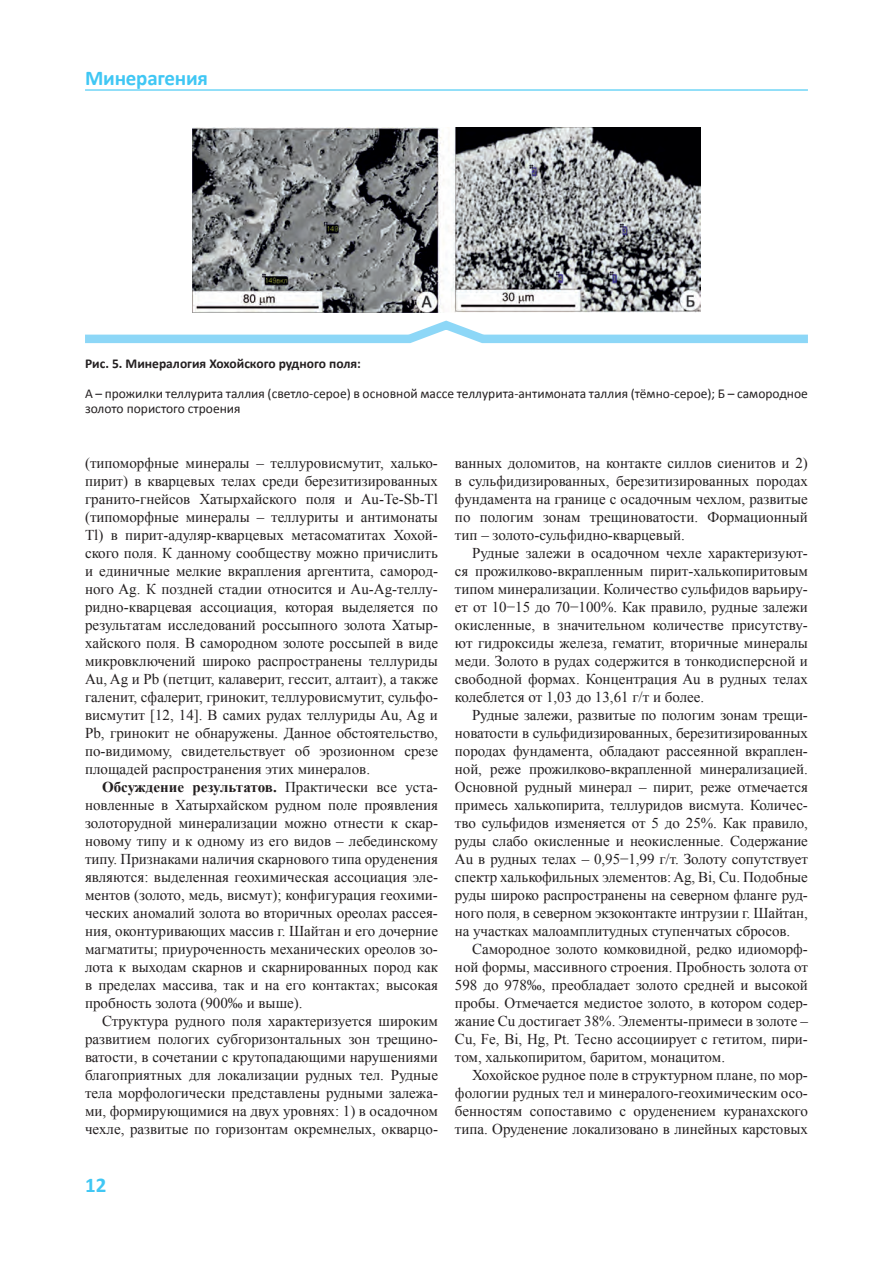
<style>
.page{position:relative;width:893px;height:1263px;background:#fff}
.page>*{position:absolute;margin:0;border:0;box-sizing:border-box;transform-origin:0 0}
.t1{font:700 21px "Calibri";letter-spacing:-.01em;color:#40c7f4}
.t2{font:15px "Times New Roman";color:#231f20}
.t3{font:700 15px "Times New Roman";color:#231f20}
.t4{font:13.5px/15px "Calibri";color:#231f20}
.t5{font:700 13.5px "Calibri";color:#231f20}
.s1{font-weight:400}
</style>
<div class="page">
<hr style="left:85px;top:89px;width:723px;height:2px;background:#40c7f4">
<img style="left:192px;top:128px;width:509px;height:185px">
<svg style="left:85px;top:320px;width:723px;height:24px"></svg>
<p class="t1" style="left:85px;top:65px;width:125px">Минерагения</p>
<p class="t5" style="left:85px;top:354px;width:277px">Рис. 5. Минералогия Хохойского рудного поля:</p>
<p class="t4" style="left:85px;top:386px;width:724px">А – прожилки теллурита таллия (светло-серое) в основной массе теллурита-антимоната таллия (тёмно-серое); Б – самородное золото пористого строения</p>
<p class="t2" style="left:85px;top:453px;width:354px">(типоморфные минералы – теллуровисмутит, халько-</p>
<p class="t2" style="left:85px;top:471px;width:354px">пирит) в кварцевых телах среди березитизированных</p>
<p class="t2" style="left:85px;top:489px;width:354px">гранито-гнейсов Хатырхайского поля и Au-Te-Sb-Tl</p>
<p class="t2" style="left:85px;top:507px;width:354px">(типоморфные минералы – теллуриты и антимонаты</p>
<p class="t2" style="left:85px;top:525px;width:354px">Tl) в пирит-адуляр-кварцевых метасоматитах Хохой-</p>
<p class="t2" style="left:85px;top:543px;width:354px">ского поля. К данному сообществу можно причислить</p>
<p class="t2" style="left:85px;top:561px;width:354px">и единичные мелкие вкрапления аргентита, самород-</p>
<p class="t2" style="left:85px;top:579px;width:354px">ного Ag. К поздней стадии относится и Au-Ag-теллу-</p>
<p class="t2" style="left:85px;top:597px;width:354px">ридно-кварцевая ассоциация, которая выделяется по</p>
<p class="t2" style="left:85px;top:615px;width:354px">результатам исследований россыпного золота Хатыр-</p>
<p class="t2" style="left:85px;top:633px;width:354px">хайского поля. В самородном золоте россыпей в виде</p>
<p class="t2" style="left:85px;top:651px;width:354px">микровключений широко распространены теллуриды</p>
<p class="t2" style="left:85px;top:669px;width:354px">Au, Ag и Pb (петцит, калаверит, гессит, алтаит), а также</p>
<p class="t2" style="left:85px;top:687px;width:354px">галенит, сфалерит, гринокит, теллуровисмутит, сульфо-</p>
<p class="t2" style="left:85px;top:705px;width:354px">висмутит [12, 14]. В самих рудах теллуриды Au, Ag и</p>
<p class="t2" style="left:85px;top:723px;width:354px">Pb, гринокит не обнаружены. Данное обстоятельство,</p>
<p class="t2" style="left:85px;top:741px;width:354px">по-видимому, свидетельствует об эрозионном срезе</p>
<p class="t2" style="left:85px;top:759px;width:287px">площадей распространения этих минералов.</p>
<p class="t3" style="left:102px;top:777px;width:337px">Обсуждение результатов. <span class="s1">Практически все уста-</span></p>
<p class="t2" style="left:85px;top:795px;width:354px">новленные в Хатырхайском рудном поле проявления</p>
<p class="t2" style="left:85px;top:813px;width:354px">золоторудной минерализации можно отнести к скар-</p>
<p class="t2" style="left:85px;top:831px;width:354px">новому типу и к одному из его видов – лебединскому</p>
<p class="t2" style="left:85px;top:849px;width:354px">типу. Признаками наличия скарнового типа оруденения</p>
<p class="t2" style="left:85px;top:867px;width:354px">являются: выделенная геохимическая ассоциация эле-</p>
<p class="t2" style="left:85px;top:885px;width:354px">ментов (золото, медь, висмут); конфигурация геохими-</p>
<p class="t2" style="left:85px;top:903px;width:354px">ческих аномалий золота во вторичных ореолах рассея-</p>
<p class="t2" style="left:85px;top:921px;width:354px">ния, оконтуривающих массив г. Шайтан и его дочерние</p>
<p class="t2" style="left:85px;top:939px;width:354px">магматиты; приуроченность механических ореолов зо-</p>
<p class="t2" style="left:85px;top:957px;width:354px">лота к выходам скарнов и скарнированных пород как</p>
<p class="t2" style="left:85px;top:975px;width:354px">в пределах массива, так и на его контактах; высокая</p>
<p class="t2" style="left:85px;top:993px;width:219px">пробность золота (900‰ и выше).</p>
<p class="t2" style="left:102px;top:1011px;width:337px">Структура рудного поля характеризуется широким</p>
<p class="t2" style="left:85px;top:1029px;width:354px">развитием пологих субгоризонтальных зон трещино-</p>
<p class="t2" style="left:85px;top:1047px;width:354px">ватости, в сочетании с крутопадающими нарушениями</p>
<p class="t2" style="left:85px;top:1065px;width:354px">благоприятных для локализации рудных тел. Рудные</p>
<p class="t2" style="left:85px;top:1083px;width:354px">тела морфологически представлены рудными залежа-</p>
<p class="t2" style="left:85px;top:1101px;width:354px">ми, формирующимися на двух уровнях: 1) в осадочном</p>
<p class="t2" style="left:85px;top:1119px;width:354px">чехле, развитые по горизонтам окремнелых, окварцо-</p>
<p class="t1" style="left:85px;top:1171px;width:23px">12</p>
<p class="t2" style="left:455px;top:453px;width:354px">ванных доломитов, на контакте силлов сиенитов и 2)</p>
<p class="t2" style="left:455px;top:471px;width:354px">в сульфидизированных, березитизированных породах</p>
<p class="t2" style="left:455px;top:489px;width:354px">фундамента на границе с осадочным чехлом, развитые</p>
<p class="t2" style="left:455px;top:507px;width:354px">по пологим зонам трещиноватости. Формационный</p>
<p class="t2" style="left:455px;top:525px;width:231px">тип – золото-сульфидно-кварцевый.</p>
<p class="t2" style="left:472px;top:543px;width:337px">Рудные залежи в осадочном чехле характеризуют-</p>
<p class="t2" style="left:455px;top:561px;width:354px">ся прожилково-вкрапленным пирит-халькопиритовым</p>
<p class="t2" style="left:455px;top:579px;width:354px">типом минерализации. Количество сульфидов варьиру-</p>
<p class="t2" style="left:455px;top:597px;width:354px">ет от 10−15 до 70−100%. Как правило, рудные залежи</p>
<p class="t2" style="left:455px;top:615px;width:354px">окисленные, в значительном количестве присутству-</p>
<p class="t2" style="left:455px;top:633px;width:354px">ют гидроксиды железа, гематит, вторичные минералы</p>
<p class="t2" style="left:455px;top:651px;width:354px">меди. Золото в рудах содержится в тонкодисперсной и</p>
<p class="t2" style="left:455px;top:669px;width:354px">свободной формах. Концентрация Au в рудных телах</p>
<p class="t2" style="left:455px;top:687px;width:251px">колеблется от 1,03 до 13,61 г/т и более.</p>
<p class="t2" style="left:472px;top:705px;width:337px">Рудные залежи, развитые по пологим зонам трещи-</p>
<p class="t2" style="left:455px;top:723px;width:354px">новатости в сульфидизированных, березитизированных</p>
<p class="t2" style="left:455px;top:741px;width:354px">породах фундамента, обладают рассеянной вкраплен-</p>
<p class="t2" style="left:455px;top:759px;width:354px">ной, реже прожилково-вкрапленной минерализацией.</p>
<p class="t2" style="left:455px;top:777px;width:354px">Основной рудный минерал – пирит, реже отмечается</p>
<p class="t2" style="left:455px;top:795px;width:353px">примесь халькопирита, теллуридов висмута. Количес-</p>
<p class="t2" style="left:455px;top:813px;width:354px">тво сульфидов изменяется от 5 до 25%. Как правило,</p>
<p class="t2" style="left:455px;top:831px;width:354px">руды слабо окисленные и неокисленные. Содержание</p>
<p class="t2" style="left:455px;top:849px;width:354px">Au в рудных телах – 0,95−1,99 г/т. Золоту сопутствует</p>
<p class="t2" style="left:455px;top:867px;width:354px">спектр халькофильных элементов: Ag, Bi, Cu. Подобные</p>
<p class="t2" style="left:455px;top:885px;width:354px">руды широко распространены на северном фланге руд-</p>
<p class="t2" style="left:455px;top:903px;width:354px">ного поля, в северном экзоконтакте интрузии г. Шайтан,</p>
<p class="t2" style="left:455px;top:921px;width:337px">на участках малоамплитудных ступенчатых сбросов.</p>
<p class="t2" style="left:472px;top:939px;width:337px">Самородное золото комковидной, редко идиоморф-</p>
<p class="t2" style="left:455px;top:957px;width:354px">ной формы, массивного строения. Пробность золота от</p>
<p class="t2" style="left:455px;top:975px;width:354px">598 до 978‰, преобладает золото средней и высокой</p>
<p class="t2" style="left:455px;top:993px;width:354px">пробы. Отмечается медистое золото, в котором содер-</p>
<p class="t2" style="left:455px;top:1011px;width:354px">жание Cu достигает 38%. Элементы-примеси в золоте –</p>
<p class="t2" style="left:455px;top:1029px;width:354px">Cu, Fe, Bi, Hg, Pt. Тесно ассоциирует с гетитом, пири-</p>
<p class="t2" style="left:455px;top:1047px;width:272px">том, халькопиритом, баритом, монацитом.</p>
<p class="t2" style="left:472px;top:1065px;width:337px">Хохойское рудное поле в структурном плане, по мор-</p>
<p class="t2" style="left:455px;top:1083px;width:354px">фологии рудных тел и минералого-геохимическим осо-</p>
<p class="t2" style="left:455px;top:1101px;width:354px">бенностям сопоставимо с оруденением куранахского</p>
<p class="t2" style="left:455px;top:1119px;width:354px">типа. Оруденение локализовано в линейных карстовых</p>
</div>
